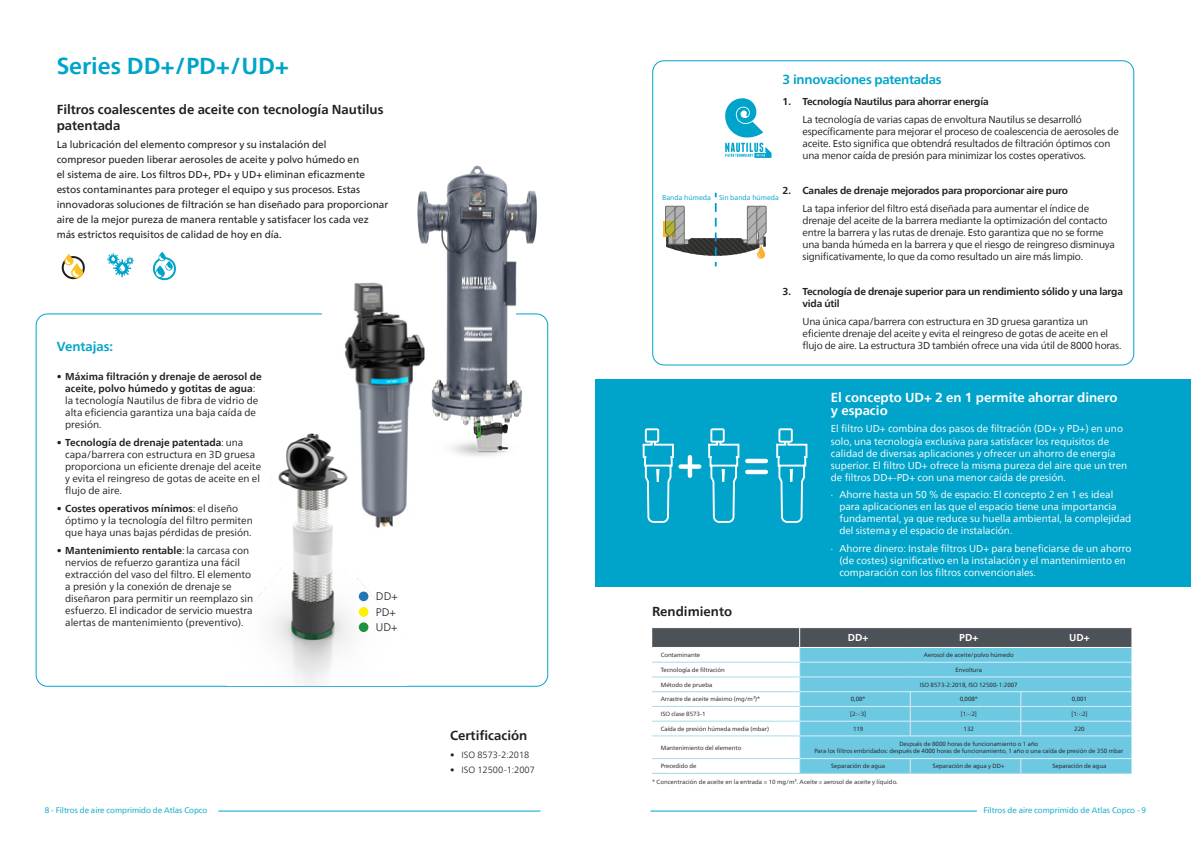
<style>
.page{position:relative;width:1191px;height:842px;background:#fff}
.page>*{position:absolute;margin:0;border:0;box-sizing:border-box;transform-origin:0 0}
.t1{font:700 23px "Neue Frutiger World";color:#00a4ca}
.t2{font:700 13px/15.6px "Neue Frutiger World";color:#231f20}
.t3{font:700 13px/13px "Neue Frutiger World";color:#fff}
.t4{font:700 13px "Neue Frutiger World";letter-spacing:-.02em;color:#00a4ca}
.t5{font:700 13px "Neue Frutiger World";color:#00a4ca}
.t6{font:300 11px/15.3px "Neue Frutiger World";color:#231f20}
.t7{font:10px/12px "Neue Frutiger World";letter-spacing:-.02em;color:#231f20}
.t8{font:10px/12px "Neue Frutiger World";color:#231f20}
.t9{font:10px/12px "Neue Frutiger World";color:#fff}
.t10{font:10px/15px "Neue Frutiger World";color:#231f20}
.t11{font:700 10px/12px "Neue Frutiger World";letter-spacing:-.02em;color:#231f20}
.t12{font:700 10px "Neue Frutiger World";color:#fff}
.t13{font:300 9px "Neue Frutiger World";color:#231f20}
.t14{font:8px "Neue Frutiger World";color:#00a4ca}
.t15{font:7px "Neue Frutiger World";color:#00a4ca}
.t16{font:6px/7.2px "Neue Frutiger World";color:#231f20;text-align:center}
.t17{font:6px "Neue Frutiger World";color:#3e3e3f}
.s1{font-weight:700}
</style>
<div class="page">
<hr style="left:218px;top:811px;width:322px;height:1px;background:#00a4ca">
<hr style="left:650px;top:811px;width:327px;height:1px;background:#00a4ca">
<div style="left:595px;top:379px;width:596px;height:207px;background:#00a4ca"></div>
<img style="left:417px;top:165px;width:132px;height:315px">
<hr style="left:652px;top:773px;width:147px;height:1px;background:#9cd7e9">
<hr style="left:799px;top:773px;width:111px;height:1px;background:#9cd7e9">
<hr style="left:910px;top:773px;width:110px;height:1px;background:#9cd7e9">
<hr style="left:1020px;top:773px;width:111px;height:1px;background:#9cd7e9">
<svg style="left:652px;top:628px;width:479px;height:145px"></svg>
<img style="left:345px;top:280px;width:79px;height:227px">
<svg style="left:107px;top:253px;width:27px;height:24px"></svg>
<svg style="left:153px;top:252px;width:23px;height:28px"></svg>
<svg style="left:62px;top:254px;width:23px;height:25px"></svg>
<svg style="left:725px;top:98px;width:46px;height:60px"></svg>
<div style="left:652px;top:60px;width:482px;height:305px;border:1px solid #00a4ca;border-radius:11px"></div>
<img style="left:243px;top:413px;width:163px;height:273px">
<div style="left:359px;top:591px;width:9px;height:10px;background:#2077b4;border-radius:50%"></div>
<div style="left:359px;top:607px;width:9px;height:10px;background:#fff101;border-radius:50%"></div>
<div style="left:359px;top:622px;width:9px;height:10px;background:#21923b;border-radius:50%"></div>
<div style="left:645px;top:428px;width:14px;height:15px;border:2px solid #fff"></div>
<svg style="left:642px;top:440px;width:32px;height:83px"></svg>
<div style="left:710px;top:428px;width:14px;height:15px;border:2px solid #fff"></div>
<svg style="left:708px;top:440px;width:32px;height:83px"></svg>
<div style="left:778px;top:428px;width:14px;height:15px;border:2px solid #fff"></div>
<svg style="left:776px;top:440px;width:32px;height:83px"></svg>
<div style="left:687px;top:457px;width:5px;height:19px;background:#fff"></div>
<div style="left:680px;top:464px;width:19px;height:5px;background:#fff"></div>
<hr style="left:747px;top:459px;width:19px;height:4px;background:#fff">
<hr style="left:747px;top:470px;width:19px;height:4px;background:#fff">
<div style="left:663px;top:221px;width:11px;height:16px;background:#f9b234"></div>
<svg style="left:665px;top:203px;width:102px;height:63px"></svg>
<h1 class="t1" style="left:57px;top:46px;width:234px">Series DD+/PD+/UD+</h1>
<h2 class="t2" style="left:57px;top:102px;width:328px">Filtros coalescentes de aceite con tecnología Nautilus patentada</h2>
<p class="t10" style="left:57px;top:137px;width:333px">La lubricación del elemento compresor y su instalación del<br>compresor pueden liberar aerosoles de aceite y polvo húmedo en<br>el sistema de aire. Los filtros DD+, PD+ y UD+ eliminan eficazmente estos contaminantes para proteger el equipo y sus procesos. Estas innovadoras soluciones de filtración se han diseñado para proporcionar aire de la mejor pureza de manera rentable y satisfacer los cada vez más estrictos requisitos de calidad de hoy en día.</p>
<h2 class="t5" style="left:57px;top:335px;width:58px">Ventajas:</h2>
<p class="t8" style="left:65px;top:371px;width:198px;text-indent:-8px">• <span class="s1">Máxima filtración y drenaje de aerosol de aceite, polvo húmedo y gotitas de agua</span>: la tecnología Nautilus de fibra de vidrio de alta eficiencia garantiza una baja caída de presión.</p>
<p class="t8" style="left:65px;top:437px;width:197px;text-indent:-8px"><span class="s1">• Tecnología de drenaje patentada</span>: una capa/barrera con estructura en 3D gruesa proporciona un eficiente drenaje del aceite y evita el reingreso de gotas de aceite en el flujo de aire.</p>
<p class="t8" style="left:65px;top:502px;width:189px;text-indent:-8px"><span class="s1">• Costes operativos mínimos</span>: el diseño óptimo y la tecnología del filtro permiten que haya unas bajas pérdidas de presión.</p>
<p class="t8" style="left:65px;top:544px;width:189px;text-indent:-8px"><span class="s1">• Mantenimiento rentable</span>: la carcasa con nervios de refuerzo garantiza una fácil extracción del vaso del filtro. El elemento a presión y la conexión de drenaje se diseñaron para permitir un reemplazo sin esfuerzo. El indicador de servicio muestra alertas de mantenimiento (preventivo).</p>
<p class="t6" style="left:360px;top:589px;width:39px">O DD+<br>O PD+<br>O UD+</p>
<h2 class="t2" style="left:450px;top:727px;width:79px">Certificación</h2>
<p class="t13" style="left:450px;top:748px;width:81px">• ISO 8573-2:2018</p>
<p class="t13" style="left:450px;top:763px;width:86px">• ISO 12500-1:2007</p>
<h2 class="t4" style="left:782px;top:68px;width:161px">3 innovaciones patentadas</h2>
<p class="t11" style="left:782px;top:95px;width:207px">1. Tecnología Nautilus para ahorrar energía</p>
<p class="t7" style="left:802px;top:113px;width:318px">La tecnología de varias capas de envoltura Nautilus se desarrolló específicamente para mejorar el proceso de coalescencia de aerosoles de aceite. Esto significa que obtendrá resultados de filtración óptimos con una menor caída de presión para minimizar los costes operativos.</p>
<p class="t11" style="left:782px;top:184px;width:287px">2. Canales de drenaje mejorados para proporcionar aire puro</p>
<p class="t7" style="left:802px;top:202px;width:314px">La tapa inferior del filtro está diseñada para aumentar el índice de drenaje del aceite de la barrera mediante la optimización del contacto entre la barrera y las rutas de drenaje. Esto garantiza que no se forme una banda húmeda en la barrera y que el riesgo de reingreso disminuya significativamente, lo que da como resultado un aire más limpio.</p>
<p class="t11" style="left:802px;top:285px;width:322px;text-indent:-20px">3. Tecnología de drenaje superior para un rendimiento sólido y una larga vida útil</p>
<p class="t7" style="left:802px;top:315px;width:320px">Una única capa/barrera con estructura en 3D gruesa garantiza un eficiente drenaje del aceite y evita el reingreso de gotas de aceite en el flujo de aire. La estructura 3D también ofrece una vida útil de 8000 horas.</p>
<p class="t15" style="left:662px;top:192px;width:118px">Banda húmeda Sin banda húmeda</p>
<h2 class="t3" style="left:831px;top:390px;width:288px">El concepto UD+ 2 en 1 permite ahorrar dinero y espacio</h2>
<h2 class="t2" style="left:652px;top:603px;width:81px">Rendimiento</h2>
<p class="t9" style="left:831px;top:423px;width:298px">El filtro UD+ combina dos pasos de filtración (DD+ y PD+) en uno solo, una tecnología exclusiva para satisfacer los requisitos de calidad de diversas aplicaciones y ofrecer un ahorro de energía superior. El filtro UD+ ofrece la misma pureza del aire que un tren de filtros DD+-PD+ con una menor caída de presión.</p>
<p class="t9" style="left:839px;top:489px;width:293px;text-indent:-8px">· Ahorre hasta un 50 % de espacio: El concepto 2 en 1 es ideal para aplicaciones en las que el espacio tiene una importancia fundamental, ya que reduce su huella ambiental, la complejidad del sistema y el espacio de instalación.</p>
<p class="t9" style="left:839px;top:542px;width:294px;text-indent:-8px">· Ahorre dinero: Instale filtros UD+ para beneficiarse de un ahorro (de costes) significativo en la instalación y el mantenimiento en comparación con los filtros convencionales.</p>
<p class="t12" style="left:848px;top:629px;width:22px">DD+</p>
<p class="t12" style="left:959px;top:629px;width:21px">PD+</p>
<p class="t12" style="left:1069px;top:629px;width:22px">UD+</p>
<p class="t16" style="left:660px;top:651px;width:41px">Contaminante</p>
<p class="t16" style="left:924px;top:651px;width:91px">Aerosol de aceite/polvo húmedo</p>
<p class="t16" style="left:660px;top:666px;width:66px">Tecnología de filtración</p>
<p class="t16" style="left:955px;top:666px;width:28px">Envoltura</p>
<p class="t16" style="left:660px;top:681px;width:53px">Método de prueba</p>
<p class="t16" style="left:920px;top:681px;width:99px">ISO 8573-2:2018, ISO 12500-1:2007</p>
<p class="t16" style="left:660px;top:696px;width:101px">Arrastre de aceite máximo (mg/m³)*</p>
<p class="t16" style="left:851px;top:696px;width:16px">0,08*</p>
<p class="t16" style="left:959px;top:696px;width:20px">0,008*</p>
<p class="t16" style="left:1071px;top:696px;width:17px">0,001</p>
<p class="t16" style="left:660px;top:710px;width:46px">ISO clase 8573-1</p>
<p class="t16" style="left:850px;top:710px;width:18px">[2:-:3]</p>
<p class="t16" style="left:960px;top:710px;width:18px">[1:-:2]</p>
<p class="t16" style="left:1071px;top:710px;width:18px">[1:-:2]</p>
<p class="t16" style="left:660px;top:725px;width:110px">Caída de presión húmeda media (mbar)</p>
<p class="t16" style="left:853px;top:725px;width:12px">119</p>
<p class="t16" style="left:963px;top:725px;width:12px">132</p>
<p class="t16" style="left:1074px;top:725px;width:12px">220</p>
<p class="t16" style="left:660px;top:744px;width:82px">Mantenimiento del elemento</p>
<p class="t16" style="left:814px;top:740px;width:310px">Después de 8000 horas de funcionamiento o 1 año<br>Para los filtros embridados: después de 4000 horas de funcionamiento, 1 año o una caída de presión de 350 mbar</p>
<p class="t16" style="left:660px;top:763px;width:37px">Precedido de</p>
<p class="t16" style="left:831px;top:763px;width:55px">Separación de agua</p>
<p class="t16" style="left:933px;top:763px;width:73px">Separación de agua y DD+</p>
<p class="t16" style="left:1052px;top:763px;width:55px">Separación de agua</p>
<p class="t17" style="left:652px;top:777px;width:247px">* Concentración de aceite en la entrada = 10 mg/m³. Aceite = aerosol de aceite y líquido.</p>
<p class="t14" style="left:45px;top:804px;width:164px">8 - Filtros de aire comprimido de Atlas Copco</p>
<p class="t14" style="left:983px;top:804px;width:164px">Filtros de aire comprimido de Atlas Copco - 9</p>
</div>
